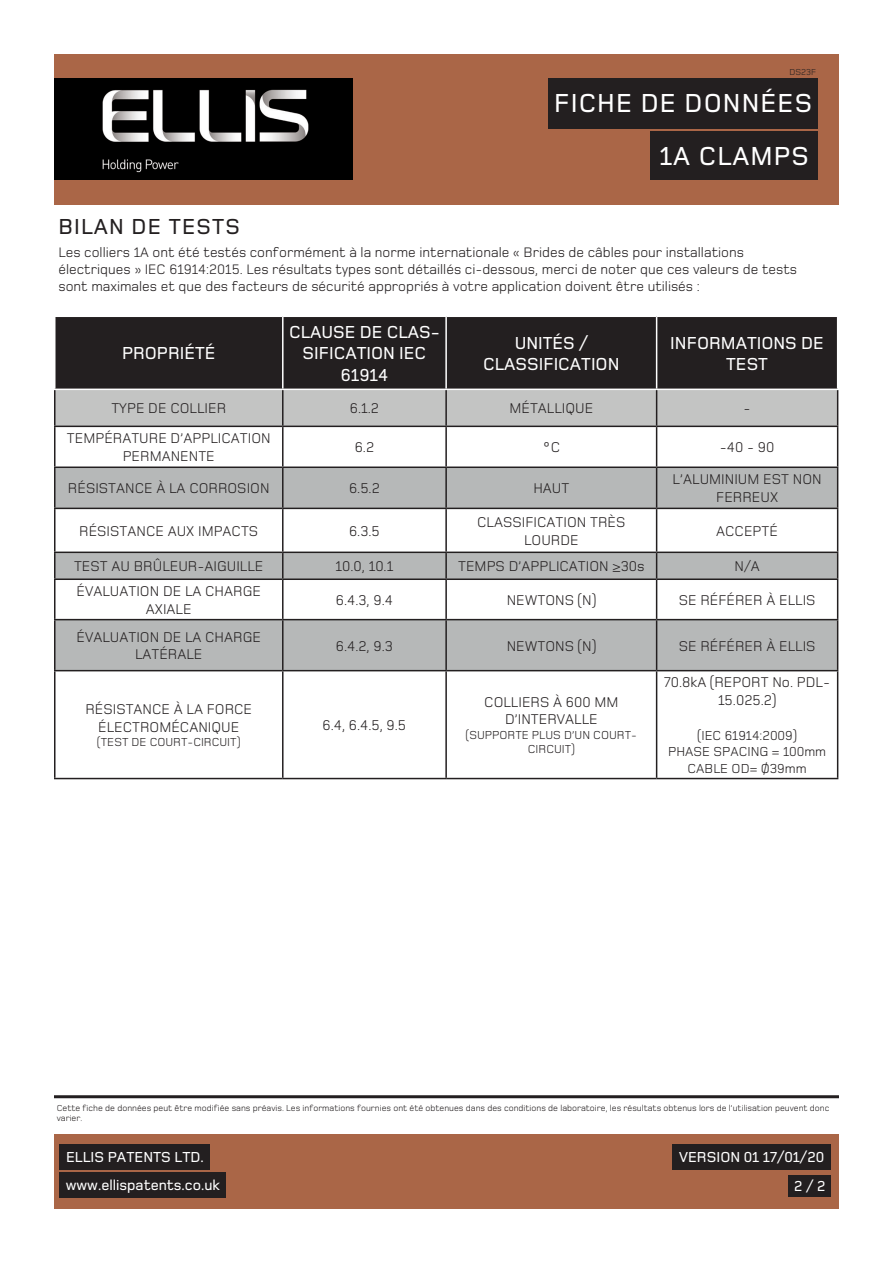
<style>
.page{position:relative;width:893px;height:1263px;background:#fff}
.page>*{position:absolute;margin:0;border:0;box-sizing:border-box;transform-origin:0 0}
.t1{font:500 27px "Foundry Monoline";letter-spacing:.04em;color:#fff}
.t2{font:500 22.5px "Foundry Monoline";letter-spacing:.05em;color:#231f20}
.t3{font:500 18px/21.6px "Foundry Monoline";color:#fff;text-align:center}
.t4{font:500 15px "Foundry Monoline";color:#fff}
.t5{font:14.7px/17.5px "Foundry Monoline";color:#231f20;text-align:center}
.t6{font:14.25px/17.1px "Foundry Monoline";color:#231f20}
.t7{font:13.5px "Foundry Monoline";color:#231f20}
.t8{font:12px/14.4px "Foundry Monoline";color:#231f20;text-align:center}
.t9{font:9px/10.8px "Foundry Monoline";color:#231f20}
</style>
<div class="page">
<div style="left:54px;top:54px;width:785px;height:150px;background:#aa6647"></div>
<img style="left:54px;top:78px;width:298px;height:102px">
<div style="left:56px;top:317px;width:781px;height:72px;background:#231f20"></div>
<div style="left:56px;top:390px;width:781px;height:36px;background:#c3c4c3"></div>
<div style="left:56px;top:468px;width:781px;height:40px;background:#b6b8b8"></div>
<svg style="left:56px;top:509px;width:781px;height:269px"></svg>
<hr style="left:54px;top:390px;width:2px;height:36px;background:#231f20">
<hr style="left:282px;top:390px;width:2px;height:36px;background:#231f20">
<hr style="left:445px;top:390px;width:2px;height:36px;background:#231f20">
<hr style="left:656px;top:390px;width:1px;height:36px;background:#231f20">
<hr style="left:837px;top:390px;width:1px;height:36px;background:#231f20">
<hr style="left:54px;top:426px;width:229px;height:1px;background:#231f20">
<hr style="left:54px;top:427px;width:2px;height:39px;background:#231f20">
<hr style="left:283px;top:426px;width:163px;height:1px;background:#231f20">
<hr style="left:282px;top:427px;width:2px;height:39px;background:#231f20">
<hr style="left:446px;top:426px;width:211px;height:1px;background:#231f20">
<hr style="left:445px;top:427px;width:2px;height:39px;background:#231f20">
<hr style="left:657px;top:426px;width:181px;height:1px;background:#231f20">
<hr style="left:656px;top:427px;width:1px;height:39px;background:#231f20">
<hr style="left:837px;top:427px;width:1px;height:39px;background:#231f20">
<hr style="left:54px;top:466px;width:229px;height:2px;background:#231f20">
<hr style="left:54px;top:468px;width:2px;height:40px;background:#231f20">
<hr style="left:283px;top:466px;width:163px;height:2px;background:#231f20">
<hr style="left:282px;top:468px;width:2px;height:40px;background:#231f20">
<hr style="left:446px;top:466px;width:211px;height:2px;background:#231f20">
<hr style="left:445px;top:468px;width:2px;height:40px;background:#231f20">
<hr style="left:657px;top:466px;width:181px;height:2px;background:#231f20">
<hr style="left:656px;top:468px;width:1px;height:40px;background:#231f20">
<hr style="left:837px;top:468px;width:1px;height:40px;background:#231f20">
<hr style="left:54px;top:508px;width:229px;height:1px;background:#231f20">
<hr style="left:54px;top:509px;width:2px;height:43px;background:#231f20">
<hr style="left:283px;top:508px;width:163px;height:1px;background:#231f20">
<hr style="left:282px;top:509px;width:2px;height:43px;background:#231f20">
<hr style="left:446px;top:508px;width:211px;height:1px;background:#231f20">
<hr style="left:445px;top:509px;width:2px;height:43px;background:#231f20">
<hr style="left:657px;top:508px;width:181px;height:1px;background:#231f20">
<hr style="left:656px;top:509px;width:1px;height:43px;background:#231f20">
<hr style="left:837px;top:509px;width:1px;height:43px;background:#231f20">
<hr style="left:54px;top:552px;width:229px;height:1px;background:#231f20">
<hr style="left:54px;top:553px;width:2px;height:25px;background:#231f20">
<hr style="left:283px;top:552px;width:163px;height:1px;background:#231f20">
<hr style="left:282px;top:553px;width:2px;height:25px;background:#231f20">
<hr style="left:446px;top:552px;width:211px;height:1px;background:#231f20">
<hr style="left:445px;top:553px;width:2px;height:25px;background:#231f20">
<hr style="left:657px;top:552px;width:181px;height:1px;background:#231f20">
<svg style="left:656px;top:553px;width:1px;height:25px"></svg>
<svg style="left:837px;top:553px;width:1px;height:25px"></svg>
<hr style="left:54px;top:578px;width:229px;height:2px;background:#231f20">
<hr style="left:54px;top:580px;width:2px;height:39px;background:#231f20">
<hr style="left:283px;top:578px;width:163px;height:2px;background:#231f20">
<hr style="left:282px;top:580px;width:2px;height:39px;background:#231f20">
<hr style="left:446px;top:578px;width:211px;height:2px;background:#231f20">
<hr style="left:445px;top:580px;width:2px;height:39px;background:#231f20">
<hr style="left:657px;top:578px;width:181px;height:2px;background:#231f20">
<hr style="left:656px;top:580px;width:1px;height:39px;background:#231f20">
<hr style="left:837px;top:580px;width:1px;height:39px;background:#231f20">
<hr style="left:54px;top:619px;width:229px;height:1px;background:#231f20">
<hr style="left:54px;top:620px;width:2px;height:50px;background:#231f20">
<hr style="left:283px;top:619px;width:163px;height:1px;background:#231f20">
<hr style="left:282px;top:620px;width:2px;height:50px;background:#231f20">
<hr style="left:446px;top:619px;width:211px;height:1px;background:#231f20">
<hr style="left:445px;top:620px;width:2px;height:50px;background:#231f20">
<hr style="left:657px;top:619px;width:181px;height:1px;background:#231f20">
<hr style="left:656px;top:620px;width:1px;height:50px;background:#231f20">
<hr style="left:837px;top:620px;width:1px;height:50px;background:#231f20">
<hr style="left:54px;top:670px;width:229px;height:1px;background:#231f20">
<hr style="left:54px;top:671px;width:2px;height:107px;background:#231f20">
<hr style="left:283px;top:670px;width:163px;height:1px;background:#231f20">
<hr style="left:282px;top:671px;width:2px;height:107px;background:#231f20">
<hr style="left:446px;top:670px;width:211px;height:1px;background:#231f20">
<hr style="left:445px;top:671px;width:2px;height:107px;background:#231f20">
<hr style="left:657px;top:670px;width:181px;height:1px;background:#231f20">
<hr style="left:656px;top:671px;width:1px;height:107px;background:#231f20">
<hr style="left:837px;top:671px;width:1px;height:107px;background:#231f20">
<hr style="left:54px;top:778px;width:229px;height:1px;background:#231f20">
<hr style="left:283px;top:778px;width:163px;height:1px;background:#231f20">
<hr style="left:446px;top:778px;width:211px;height:1px;background:#231f20">
<hr style="left:657px;top:778px;width:181px;height:1px;background:#231f20">
<hr style="left:282px;top:317px;width:2px;height:72px;background:#fff">
<hr style="left:445px;top:317px;width:2px;height:72px;background:#fff">
<hr style="left:656px;top:317px;width:1px;height:72px;background:#fff">
<div style="left:54px;top:1134px;width:785px;height:75px;background:#aa6647"></div>
<div style="left:60px;top:1172px;width:166px;height:25px;background:#231f20"></div>
<div style="left:60px;top:1144px;width:150px;height:25px;background:#231f20"></div>
<div style="left:789px;top:1175px;width:42px;height:22px;background:#231f20"></div>
<hr style="left:54px;top:1095px;width:785px;height:3px;background:#231f20">
<div style="left:672px;top:1144px;width:159px;height:25px;background:#231f20"></div>
<div style="left:651px;top:132px;width:167px;height:48px;background:#231f20"></div>
<div style="left:549px;top:78px;width:269px;height:51px;background:#231f20"></div>
<p class="t9" style="left:789px;top:67px;width:28px">DS23F</p>
<p class="t1" style="left:554px;top:88px;width:259px">FICHE DE DONNÉES</p>
<p class="t2" style="left:58px;top:215px;width:183px">BILAN DE TESTS</p>
<p class="t1" style="left:659px;top:142px;width:151px">1A CLAMPS</p>
<p class="t6" style="left:58px;top:244px;width:740px">Les colliers 1A ont été testés conformément à la norme internationale « Brides de câbles pour installations électriques » IEC 61914:2015. Les résultats types sont détaillés ci-dessous, merci de noter que ces valeurs de tests sont maximales et que des facteurs de sécurité appropriés à votre application doivent être utilisés :</p>
<p class="t3" style="left:122px;top:344px;width:95px">PROPRIÉTÉ</p>
<p class="t3" style="left:289px;top:322px;width:152px">CLAUSE DE CLAS-<br>SIFICATION IEC<br>61914</p>
<p class="t3" style="left:515px;top:333px;width:75px">UNITÉS /</p>
<p class="t3" style="left:483px;top:354px;width:138px">CLASSIFICATION</p>
<p class="t3" style="left:670px;top:333px;width:155px">INFORMATIONS DE<br>TEST</p>
<p class="t5" style="left:111px;top:400px;width:116px">TYPE DE COLLIER</p>
<p class="t5" style="left:350px;top:400px;width:31px">6.1.2</p>
<p class="t5" style="left:509px;top:400px;width:85px">MÉTALLIQUE</p>
<p class="t5" style="left:744px;top:400px;width:9px">-</p>
<p class="t5" style="left:67px;top:430px;width:205px">TEMPÉRATURE D’APPLICATION<br>PERMANENTE</p>
<p class="t5" style="left:355px;top:439px;width:21px">6.2</p>
<p class="t5" style="left:542px;top:439px;width:19px">°C</p>
<p class="t5" style="left:720px;top:439px;width:56px">-40 - 90</p>
<p class="t5" style="left:68px;top:480px;width:203px">RÉSISTANCE À LA CORROSION</p>
<p class="t5" style="left:349px;top:480px;width:32px">6.5.2</p>
<p class="t5" style="left:533px;top:480px;width:38px">HAUT</p>
<p class="t5" style="left:673px;top:472px;width:151px">L’ALUMINIUM EST NON<br>FERREUX</p>
<p class="t5" style="left:79px;top:523px;width:181px">RÉSISTANCE AUX IMPACTS</p>
<p class="t5" style="left:349px;top:523px;width:32px">6.3.5</p>
<p class="t5" style="left:477px;top:514px;width:150px">CLASSIFICATION TRÈS<br>LOURDE</p>
<p class="t5" style="left:716px;top:523px;width:63px">ACCEPTÉ</p>
<p class="t5" style="left:74px;top:558px;width:191px">TEST AU BRÛLEUR-AIGUILLE</p>
<p class="t5" style="left:336px;top:558px;width:59px">10.0, 10.1</p>
<p class="t5" style="left:458px;top:558px;width:188px">TEMPS D’APPLICATION ≥30s</p>
<p class="t5" style="left:734px;top:558px;width:27px">N/A</p>
<p class="t5" style="left:77px;top:583px;width:186px">ÉVALUATION DE LA CHARGE<br>AXIALE</p>
<p class="t5" style="left:336px;top:592px;width:58px">6.4.3, 9.4</p>
<p class="t5" style="left:507px;top:592px;width:91px">NEWTONS (N)</p>
<p class="t5" style="left:679px;top:592px;width:138px">SE RÉFÉRER À ELLIS</p>
<p class="t5" style="left:77px;top:629px;width:186px">ÉVALUATION DE LA CHARGE<br>LATÉRALE</p>
<p class="t5" style="left:336px;top:638px;width:58px">6.4.2, 9.3</p>
<p class="t5" style="left:507px;top:638px;width:91px">NEWTONS (N)</p>
<p class="t5" style="left:679px;top:638px;width:138px">SE RÉFÉRER À ELLIS</p>
<p class="t5" style="left:85px;top:701px;width:168px">RÉSISTANCE À LA FORCE<br>ÉLECTROMÉCANIQUE</p>
<p class="t8" style="left:97px;top:735px;width:145px">(TEST DE COURT-CIRCUIT)</p>
<p class="t5" style="left:323px;top:717px;width:85px">6.4, 6.4.5, 9.5</p>
<p class="t5" style="left:484px;top:694px;width:136px">COLLIERS À 600 MM<br>D’INTERVALLE</p>
<p class="t8" style="left:466px;top:728px;width:173px">(SUPPORTE PLUS D’UN COURT-<br>CIRCUIT)</p>
<p class="t5" style="left:664px;top:675px;width:168px">70.8kA (REPORT No. PDL-<br>15.025.2)</p>
<p class="t7" style="left:697px;top:728px;width:101px">(IEC 61914:2009)</p>
<p class="t7" style="left:668px;top:745px;width:160px">PHASE SPACING = 100mm</p>
<p class="t7" style="left:688px;top:761px;width:121px">CABLE OD= Ø39mm</p>
<p class="t9" style="left:57px;top:1103px;width:774px">Cette fiche de données peut être modifiée sans préavis. Les informations fournies ont été obtenues dans des conditions de laboratoire, les résultats obtenus lors de l’utilisation peuvent donc varier.</p>
<p class="t4" style="left:66px;top:1149px;width:139px">ELLIS PATENTS LTD.</p>
<p class="t4" style="left:66px;top:1177px;width:156px">www.ellispatents.co.uk</p>
<p class="t4" style="left:679px;top:1149px;width:146px">VERSION 01 17/01/20</p>
<p class="t4" style="left:794px;top:1178px;width:33px">2 / 2</p>
</div>
